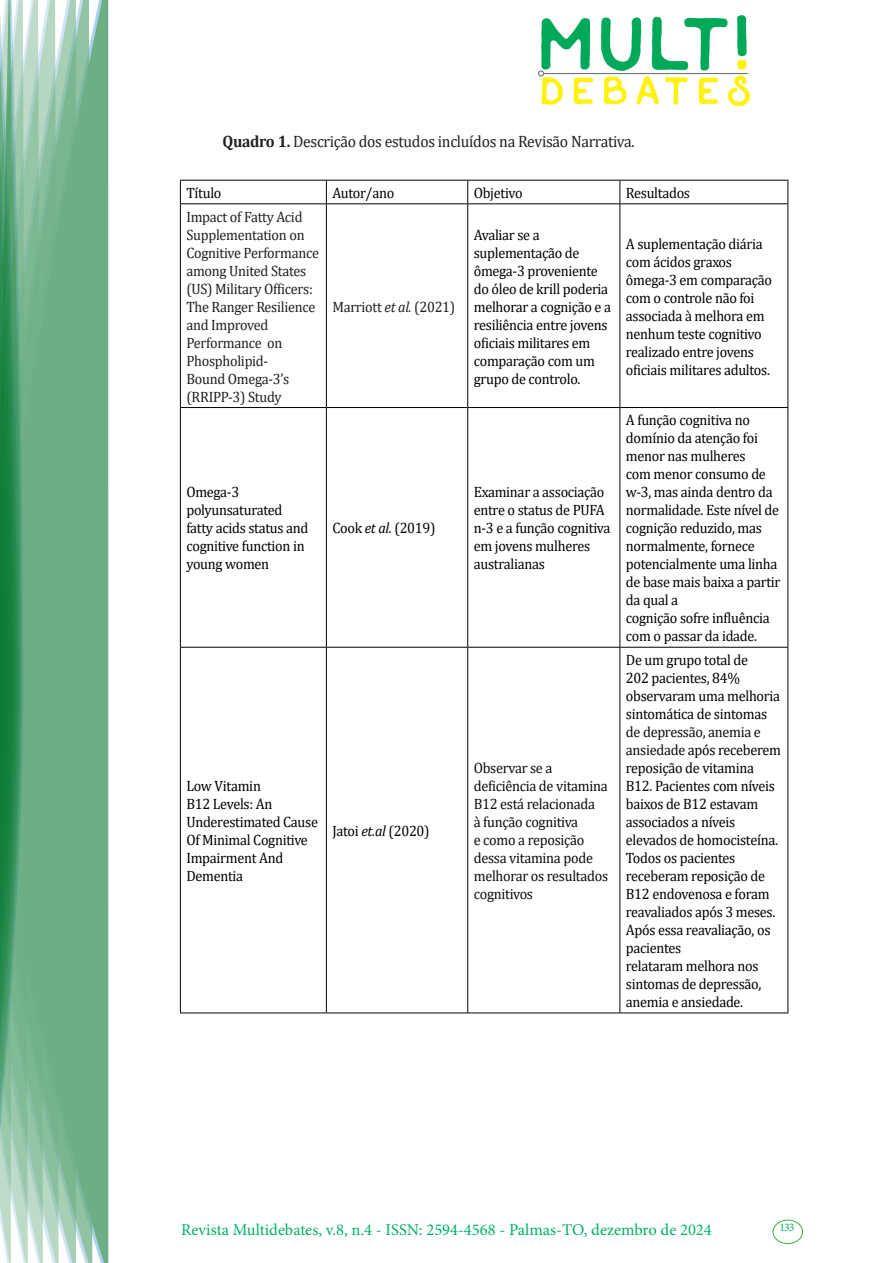
<style>
.page{position:relative;width:893px;height:1263px;background:#fff}
.page>*{position:absolute;margin:0;border:0;box-sizing:border-box;transform-origin:0 0}
.t1{font:16.5px "Minion Pro";color:#00b064}
.texto{font:16.5px "Cambria";letter-spacing:-.02em;color:#231f20;scale:.95 1}
.texto-2{font:15px/18px "Cambria";letter-spacing:-.02em;color:#000;scale:.95 1}
.texto-3{font:15px/18px "Cambria";letter-spacing:-.02em;color:#231f20;scale:.95 1}
.texto-4{font:15px/18px "Cambria";letter-spacing:-.02em;color:#0d0d0d;scale:.95 1}
.t2{font:11.7px "Minion Pro";color:#00b064}
.s1{font-weight:700}
.s2{font-style:italic}
.s3{color:#0d0d0d}
</style>
<div class="page">
<div style="left:95px;top:0;width:14px;height:1263px;background:#6caf84"></div>
<svg style="left:79px;top:0;width:16px;height:1263px;background:#71b289"></svg>
<svg style="left:62px;top:0;width:17px;height:1263px;background:#75b48c"></svg>
<svg style="left:45px;top:0;width:17px;height:1263px;background:#7cb792"></svg>
<svg style="left:30px;top:0;width:15px;height:1263px;background:#80ba96"></svg>
<svg style="left:0;top:0;width:30px;height:1263px;background:#61a97f"></svg>
<div style="left:772px;top:1219px;width:31px;height:25px;border:1px solid #40ae49;border-radius:50%"></div>
<img style="left:538px;top:16px;width:211px;height:90px">
<hr style="left:180px;top:180px;width:146px;height:1px;background:#000">
<hr style="left:326px;top:180px;width:142px;height:1px;background:#000">
<hr style="left:468px;top:180px;width:152px;height:1px;background:#000">
<hr style="left:620px;top:180px;width:168px;height:1px;background:#000">
<hr style="left:180px;top:203px;width:146px;height:1px;background:#000">
<hr style="left:326px;top:203px;width:142px;height:1px;background:#000">
<hr style="left:468px;top:203px;width:152px;height:1px;background:#000">
<hr style="left:620px;top:203px;width:168px;height:1px;background:#000">
<hr style="left:180px;top:407px;width:146px;height:1px;background:#000">
<hr style="left:326px;top:407px;width:142px;height:1px;background:#000">
<hr style="left:468px;top:407px;width:152px;height:1px;background:#000">
<hr style="left:620px;top:407px;width:168px;height:1px;background:#000">
<hr style="left:180px;top:647px;width:146px;height:1px;background:#000">
<hr style="left:326px;top:647px;width:142px;height:1px;background:#000">
<hr style="left:468px;top:647px;width:152px;height:1px;background:#000">
<hr style="left:620px;top:647px;width:168px;height:1px;background:#000">
<hr style="left:180px;top:1012px;width:146px;height:1px;background:#000">
<hr style="left:326px;top:1012px;width:142px;height:1px;background:#000">
<hr style="left:468px;top:1012px;width:152px;height:1px;background:#000">
<hr style="left:620px;top:1012px;width:168px;height:1px;background:#000">
<svg style="left:180px;top:181px;width:1px;height:22px"></svg>
<hr style="left:180px;top:204px;width:1px;height:203px;background:#000">
<hr style="left:180px;top:408px;width:1px;height:239px;background:#000">
<hr style="left:180px;top:648px;width:1px;height:364px;background:#000">
<svg style="left:326px;top:181px;width:1px;height:22px"></svg>
<svg style="left:467px;top:181px;width:1px;height:22px"></svg>
<svg style="left:619px;top:181px;width:1px;height:22px"></svg>
<svg style="left:787px;top:181px;width:1px;height:22px"></svg>
<hr style="left:326px;top:204px;width:1px;height:203px;background:#000">
<hr style="left:467px;top:204px;width:1px;height:203px;background:#000">
<hr style="left:619px;top:204px;width:1px;height:203px;background:#000">
<hr style="left:787px;top:204px;width:1px;height:203px;background:#000">
<hr style="left:326px;top:408px;width:1px;height:239px;background:#000">
<hr style="left:467px;top:408px;width:1px;height:239px;background:#000">
<hr style="left:619px;top:408px;width:1px;height:239px;background:#000">
<hr style="left:787px;top:408px;width:1px;height:239px;background:#000">
<hr style="left:326px;top:648px;width:1px;height:364px;background:#000">
<hr style="left:467px;top:648px;width:1px;height:364px;background:#000">
<hr style="left:619px;top:648px;width:1px;height:364px;background:#000">
<hr style="left:787px;top:648px;width:1px;height:364px;background:#000">
<p class="texto" style="left:223px;top:131px;width:435px"><span class="s1">Quadro 1.</span> Descrição dos estudos incluídos na Revisão Narrativa.</p>
<p class="texto-2" style="left:186px;top:184px;width:38px">Título</p>
<p class="texto-2" style="left:332px;top:184px;width:67px">Autor/ano</p>
<p class="texto-2" style="left:474px;top:184px;width:53px">Objetivo</p>
<p class="texto-2" style="left:626px;top:184px;width:69px">Resultados</p>
<p class="texto-3" style="left:186px;top:207px;width:141px">Impact of Fatty Acid<br>Supplementation on<br>Cognitive Performance among United States (US) Military Officers:<br>The Ranger Resilience and Improved<br>Performance on<br>Phospholipid-</p>
<p class="texto-3" style="left:186px;top:369px;width:110px">Bound Omega-3’s (RRIPP-3) Study</p>
<p class="texto-2" style="left:474px;top:225px;width:146px">Avaliar se a suplementação de ômega-3 proveniente do óleo de krill poderia melhorar a cognição e a resiliência entre jovens oficiais militares em comparação com um grupo de controlo.</p>
<p class="texto-2" style="left:626px;top:234px;width:155px">A suplementação diária com ácidos graxos ômega-3 em comparação com o controle não foi associada à melhora em nenhum teste cognitivo realizado entre jovens oficiais militares adultos.</p>
<p class="texto-3" style="left:332px;top:297px;width:131px">Marriott <span class="s2">et al.</span> (2021)</p>
<p class="texto-2" style="left:186px;top:483px;width:130px">Omega-3 polyunsaturated fatty acids status and cognitive function in young women</p>
<p class="texto-2" style="left:332px;top:519px;width:110px">Cook <span class="s2">et al.</span> (2019)</p>
<p class="texto-2" style="left:186px;top:777px;width:140px">Low Vitamin<br>B12 Levels: An<br>Underestimated Cause<br>Of Minimal Cognitive<br>Impairment And<br>Dementia</p>
<p class="texto-2" style="left:332px;top:822px;width:104px">Jatoi <span class="s2">et.al</span> (2020)</p>
<p class="texto-2" style="left:474px;top:483px;width:145px">Examinar a associação entre o status de PUFA n-3 e a função cognitiva em jovens mulheres australianas</p>
<p class="texto-4" style="left:474px;top:759px;width:143px">Observar se a deficiência de vitamina<br>B12 está relacionada<br>à função cognitiva<br>e como a reposição dessa vitamina pode melhorar os resultados cognitivos</p>
<p class="texto-2" style="left:626px;top:411px;width:164px">A função cognitiva no domínio da atenção foi menor nas mulheres<br>com menor consumo de w-3, mas ainda dentro da normalidade. Este nível de cognição reduzido, mas normalmente, fornece potencialmente uma linha de base mais baixa a partir da qual a</p>
<p class="texto-2" style="left:626px;top:609px;width:153px">cognição sofre influência com o passar da idade.</p>
<p class="texto-2" style="left:626px;top:651px;width:165px">De um grupo total de<br>202 pacientes, 84% observaram uma melhoria sintomática de sintomas <span class="s3">de depressão, anemia e ansiedade</span> após receberem reposição de vitamina<br>B12. Pacientes com níveis baixos de B12 estavam associados a níveis elevados de homocisteína.</p>
<p class="texto-2" style="left:626px;top:849px;width:159px">Todos os pacientes receberam reposição de<br>B12 endovenosa e foram reavaliados após 3 meses.<br>Após essa reavaliação, os pacientes</p>
<p class="texto-2" style="left:626px;top:957px;width:144px">relataram melhora nos sintomas de depressão, anemia e ansiedade.</p>
<p class="t1" style="left:181px;top:1218px;width:532px">Revista Multidebates, v.8, n.4 - ISSN: 2594-4568 - Palmas-TO, dezembro de 2024</p>
<p class="t2" style="left:779px;top:1219px;width:16px">133</p>
</div>
